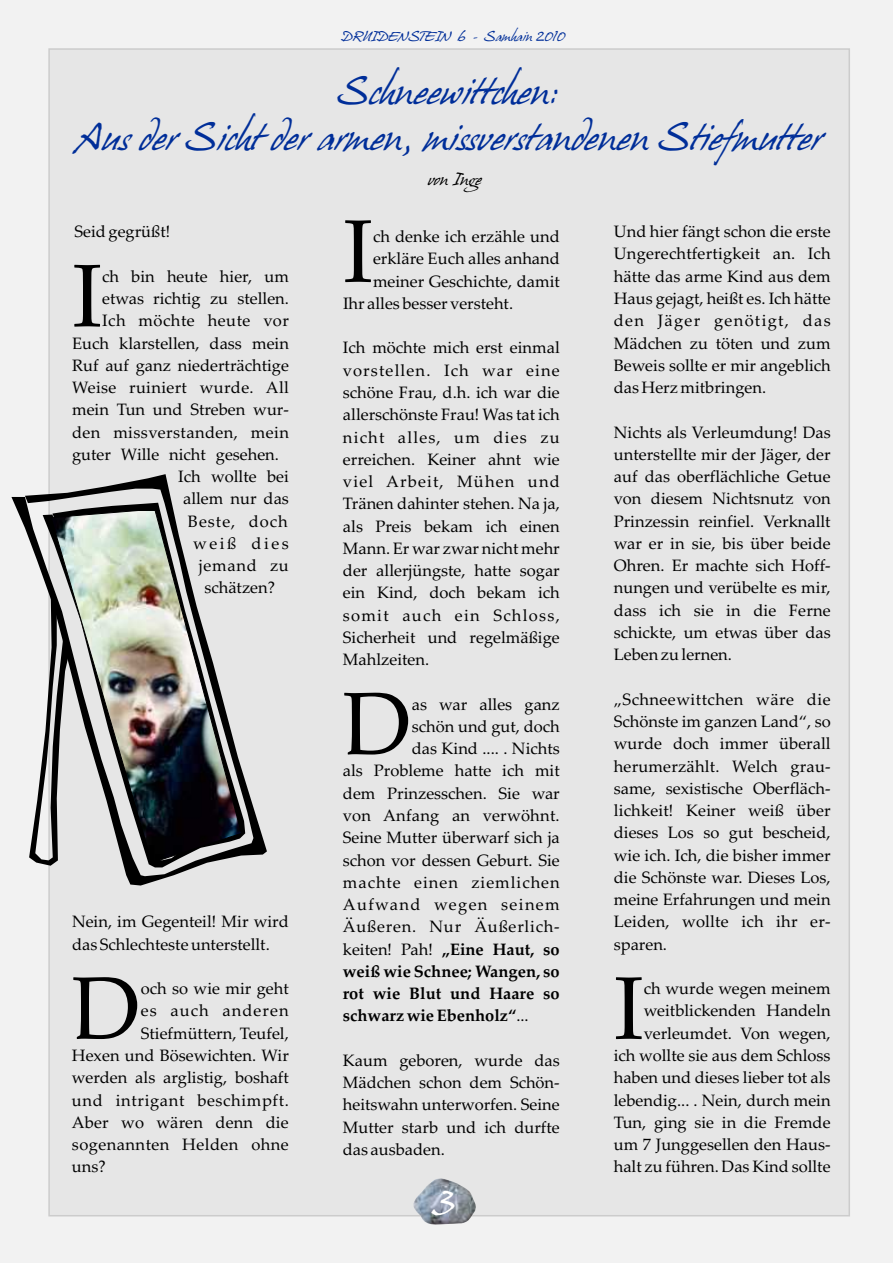
<style>
.page{position:relative;width:893px;height:1263px;background:#f2f2f2}
.page>*{position:absolute;margin:0;border:0;box-sizing:border-box;transform-origin:0 0}
.t1{font:89.1px "Palatino Linotype";color:#000}
.t2{font:88.95px "Palatino Linotype";color:#000}
.t3{font:italic 33px/46.5px "Hans Hand";color:#002e99;text-align:center}
.t4{font:italic 31.95px "Hans Hand";color:#fff}
.t5{font:16.5px/22.2px "Palatino Linotype";color:#000}
.t6{font:700 16.5px/22.2px "Palatino Linotype";color:#000}
.t7{font:16.5px/22.2px "Palatino Linotype";letter-spacing:.03em;color:#000}
.t8{font:16.5px "Palatino Linotype";letter-spacing:.07em;color:#000}
.t9{font:16.5px "Palatino Linotype";letter-spacing:.025em;color:#000}
.t10{font:16.5px "Palatino Linotype";letter-spacing:.08em;color:#000}
.t11{font:16.5px "Palatino Linotype";letter-spacing:.045em;color:#000}
.t12{font:16.5px "Palatino Linotype";letter-spacing:.04em;color:#000}
.t13{font:16.5px "Palatino Linotype";letter-spacing:.02em;color:#000}
.t14{font:16.5px "Palatino Linotype";letter-spacing:.075em;color:#000}
.t15{font:16.5px "Palatino Linotype";letter-spacing:.065em;color:#000}
.t16{font:16.5px "Palatino Linotype";letter-spacing:.06em;color:#000}
.t17{font:16.5px "Palatino Linotype";letter-spacing:.155em;color:#000}
.t18{font:italic 15px "Hans Hand";color:#000}
.t19{font:italic 12px "Hans Hand";color:#002e99}
.s1{font-weight:400}
</style>
<div class="page">
<div style="left:48px;top:48px;width:802px;height:1169px;background:#e6e6e6"></div>
<img style="left:413px;top:1178px;width:63px;height:46px">
<svg style="left:11px;top:474px;width:256px;height:411px;fill:#e6e6e6"></svg>
<svg style="left:43px;top:503px;width:202px;height:364px"></svg>
<img style="left:51px;top:509px;width:191px;height:354px">
<p class="t19" style="left:341px;top:29px;width:225px">DRUIDENSTEIN 6 - Samhain 2010</p>
<h3 class="t3" style="left:75px;top:69px;width:747px">Schneewittchen:<br>Aus der Sicht der armen, missverstandenen Stiefmutter</h3>
<p class="t18" style="left:428px;top:171px;width:57px">von Inge</p>
<h1 class="t1" style="left:343px;top:217px;width:32px">I</h1>
<p class="t5" style="left:75px;top:222px;width:97px">Seid gegrüßt!</p>
<p class="t5" style="left:614px;top:222px;width:218px">Und hier fängt schon die erste</p>
<p class="t5" style="left:373px;top:227px;width:188px">ch denke ich erzähle und</p>
<p class="t5" style="left:614px;top:245px;width:218px">Ungerechtfertigkeit an. Ich</p>
<p class="t5" style="left:373px;top:250px;width:188px">erkläre Euch alles anhand</p>
<h1 class="t1" style="left:72px;top:261px;width:32px">I</h1>
<p class="t5" style="left:102px;top:267px;width:188px">ch bin heute hier, um</p>
<p class="t5" style="left:373px;top:272px;width:188px">meiner Geschichte, damit</p>
<p class="t5" style="left:614px;top:267px;width:218px">hätte das arme Kind aus dem</p>
<p class="t5" style="left:102px;top:289px;width:188px">etwas richtig zu stellen.</p>
<p class="t5" style="left:614px;top:289px;width:218px">Haus gejagt, heißt es. Ich hätte</p>
<p class="t5" style="left:343px;top:294px;width:172px">Ihr alles besser versteht.</p>
<p class="t7" style="left:102px;top:311px;width:188px">Ich möchte heute vor</p>
<p class="t10" style="left:614px;top:314px;width:218px">den Jäger genötigt, das</p>
<p class="t5" style="left:72px;top:334px;width:218px">Euch klarstellen, dass mein</p>
<p class="t5" style="left:614px;top:334px;width:218px">Mädchen zu töten und zum</p>
<p class="t5" style="left:343px;top:339px;width:218px">Ich möchte mich erst einmal</p>
<p class="t5" style="left:72px;top:356px;width:218px">Ruf auf ganz niederträchtige</p>
<p class="t5" style="left:614px;top:356px;width:218px">Beweis sollte er mir angeblich</p>
<p class="t8" style="left:343px;top:364px;width:218px">vorstellen. Ich war eine</p>
<p class="t13" style="left:72px;top:381px;width:218px">Weise ruiniert wurde. All</p>
<p class="t5" style="left:614px;top:378px;width:154px">das Herz mitbringen.</p>
<p class="t5" style="left:343px;top:383px;width:218px">schöne Frau, d.h. ich war die</p>
<p class="t5" style="left:72px;top:400px;width:218px">mein Tun und Streben wur-</p>
<p class="t5" style="left:343px;top:405px;width:218px">allerschönste Frau! Was tat ich</p>
<p class="t9" style="left:72px;top:425px;width:218px">den missverstanden, mein</p>
<p class="t5" style="left:614px;top:423px;width:218px">Nichts als Verleumdung! Das</p>
<p class="t8" style="left:343px;top:430px;width:218px">nicht alles, um dies zu</p>
<p class="t5" style="left:72px;top:445px;width:208px">guter Wille nicht gesehen.</p>
<p class="t5" style="left:614px;top:445px;width:218px">unterstellte mir der Jäger, der</p>
<p class="t5" style="left:343px;top:450px;width:218px">erreichen. Keiner ahnt wie</p>
<p class="t5" style="left:178px;top:467px;width:112px">Ich wollte bei</p>
<p class="t5" style="left:614px;top:467px;width:218px">auf das oberflächliche Getue</p>
<p class="t8" style="left:343px;top:475px;width:218px">viel Arbeit, Mühen und</p>
<p class="t5" style="left:183px;top:490px;width:107px">allem nur das</p>
<p class="t5" style="left:343px;top:494px;width:218px">Tränen dahinter stehen. Na ja,</p>
<p class="t5" style="left:614px;top:490px;width:218px">von diesem Nichtsnutz von</p>
<p class="t16" style="left:188px;top:514px;width:101px">Beste, doch</p>
<p class="t5" style="left:614px;top:512px;width:218px">Prinzessin reinfiel. Verknallt</p>
<p class="t5" style="left:343px;top:517px;width:218px">als Preis bekam ich einen</p>
<p class="t17" style="left:193px;top:537px;width:97px">weiß dies</p>
<p class="t5" style="left:343px;top:539px;width:218px">Mann. Er war zwar nicht mehr</p>
<p class="t5" style="left:614px;top:534px;width:218px">war er in sie, bis über beide</p>
<p class="t11" style="left:199px;top:559px;width:92px">jemand zu</p>
<p class="t5" style="left:343px;top:561px;width:26px">der</p>
<p class="t5" style="left:614px;top:556px;width:218px">Ohren. Er machte sich Hoff-</p>
<p class="t5" style="left:376px;top:561px;width:185px">allerjüngste, hatte sogar</p>
<p class="t5" style="left:204px;top:579px;width:72px">schätzen?</p>
<p class="t5" style="left:614px;top:579px;width:218px">nungen und verübelte es mir,</p>
<p class="t5" style="left:343px;top:583px;width:218px">ein Kind, doch bekam ich</p>
<p class="t14" style="left:343px;top:608px;width:218px">somit auch ein Schloss,</p>
<p class="t5" style="left:614px;top:601px;width:218px">dass ich sie in die Ferne</p>
<p class="t5" style="left:614px;top:623px;width:218px">schickte, um etwas über das</p>
<p class="t5" style="left:343px;top:628px;width:218px">Sicherheit und regelmäßige<br>Mahlzeiten.</p>
<p class="t5" style="left:614px;top:645px;width:120px">Leben zu lernen.</p>
<p class="t7" style="left:614px;top:690px;width:218px">„Schneewittchen wäre die</p>
<h2 class="t2" style="left:343px;top:689px;width:70px">D</h2>
<p class="t5" style="left:412px;top:695px;width:149px">as war alles ganz</p>
<p class="t5" style="left:614px;top:712px;width:218px">Schönste im ganzen Land“, so</p>
<p class="t5" style="left:412px;top:717px;width:149px">schön und gut, doch</p>
<p class="t5" style="left:412px;top:739px;width:149px">das Kind .... . Nichts</p>
<p class="t5" style="left:614px;top:734px;width:218px">wurde doch immer überall herumerzählt. Welch grau-</p>
<p class="t5" style="left:343px;top:762px;width:218px">als Probleme hatte ich mit dem Prinzesschen.</p>
<p class="t5" style="left:614px;top:779px;width:218px">same, sexistische Oberfläch-</p>
<p class="t5" style="left:499px;top:784px;width:63px">Sie war</p>
<p class="t5" style="left:343px;top:806px;width:218px">von Anfang an verwöhnt.</p>
<p class="t5" style="left:343px;top:828px;width:218px">Seine Mutter überwarf sich ja</p>
<p class="t7" style="left:343px;top:851px;width:218px">schon vor dessen Geburt. Sie machte einen ziemlichen</p>
<p class="t5" style="left:614px;top:801px;width:218px">lichkeit! Keiner weiß über</p>
<p class="t5" style="left:614px;top:823px;width:218px">dieses Los so gut bescheid,</p>
<p class="t5" style="left:614px;top:846px;width:218px">wie ich. Ich, die bisher immer</p>
<p class="t5" style="left:614px;top:868px;width:218px">die Schönste war. Dieses Los,</p>
<p class="t10" style="left:343px;top:898px;width:218px">Aufwand wegen seinem</p>
<p class="t5" style="left:614px;top:890px;width:218px">meine Erfahrungen und mein</p>
<p class="t5" style="left:72px;top:912px;width:218px">Nein, im Gegenteil! Mir wird</p>
<p class="t11" style="left:343px;top:920px;width:218px">Äußeren. Nur Äußerlich-</p>
<p class="t5" style="left:614px;top:912px;width:218px">Leiden, wollte ich ihr er-</p>
<p class="t5" style="left:72px;top:935px;width:199px">das Schlechteste unterstellt.</p>
<p class="t5" style="left:614px;top:935px;width:55px">sparen.</p>
<p class="t6" style="left:343px;top:940px;width:218px"><span class="s1">keiten! Pah!</span> „Eine Haut, so weiß wie Schnee; Wangen, so</p>
<h2 class="t2" style="left:72px;top:973px;width:70px">D</h2>
<h1 class="t1" style="left:614px;top:973px;width:32px">I</h1>
<p class="t5" style="left:141px;top:979px;width:149px">och so wie mir geht</p>
<p class="t5" style="left:644px;top:979px;width:188px">ch wurde wegen meinem</p>
<p class="t6" style="left:343px;top:984px;width:218px">rot wie Blut und Haare so</p>
<p class="t15" style="left:141px;top:1004px;width:149px">es auch anderen</p>
<p class="t5" style="left:644px;top:1002px;width:188px">weitblickenden Handeln</p>
<p class="t6" style="left:343px;top:1006px;width:187px">schwarz wie Ebenholz“<span class="s1">...</span></p>
<p class="t5" style="left:141px;top:1024px;width:149px">Stiefmüttern, Teufel,</p>
<p class="t5" style="left:644px;top:1024px;width:188px">verleumdet. Von wegen,</p>
<p class="t5" style="left:72px;top:1046px;width:218px">Hexen und Bösewichten. Wir</p>
<p class="t5" style="left:343px;top:1051px;width:46px">Kaum</p>
<p class="t5" style="left:614px;top:1046px;width:218px">ich wollte sie aus dem Schloss</p>
<p class="t5" style="left:399px;top:1051px;width:162px">geboren, wurde das</p>
<p class="t5" style="left:72px;top:1068px;width:218px">werden als arglistig, boshaft</p>
<p class="t5" style="left:343px;top:1073px;width:70px">Mädchen</p>
<p class="t5" style="left:614px;top:1068px;width:218px">haben und dieses lieber tot als</p>
<p class="t5" style="left:419px;top:1073px;width:142px">schon dem Schön-</p>
<p class="t12" style="left:72px;top:1093px;width:218px">und intrigant beschimpft.</p>
<p class="t5" style="left:614px;top:1091px;width:218px">lebendig... . Nein, durch mein</p>
<p class="t5" style="left:343px;top:1096px;width:218px">heitswahn unterworfen. Seine</p>
<p class="t5" style="left:72px;top:1113px;width:218px">Aber wo wären denn die</p>
<p class="t5" style="left:343px;top:1118px;width:52px">Mutter</p>
<p class="t5" style="left:614px;top:1113px;width:218px">Tun, ging sie in die Fremde</p>
<p class="t5" style="left:402px;top:1118px;width:159px">starb und ich durfte</p>
<p class="t9" style="left:72px;top:1138px;width:218px">sogenannten Helden ohne</p>
<p class="t5" style="left:343px;top:1140px;width:104px">dasausbaden.</p>
<p class="t5" style="left:614px;top:1135px;width:218px">um 7 Junggesellen den Haus-</p>
<p class="t5" style="left:72px;top:1157px;width:35px">uns?</p>
<p class="t5" style="left:614px;top:1157px;width:218px">halt zu führen. Das Kind sollte</p>
<h3 class="t4" style="left:433px;top:1185px;width:24px">3</h3>
</div>
